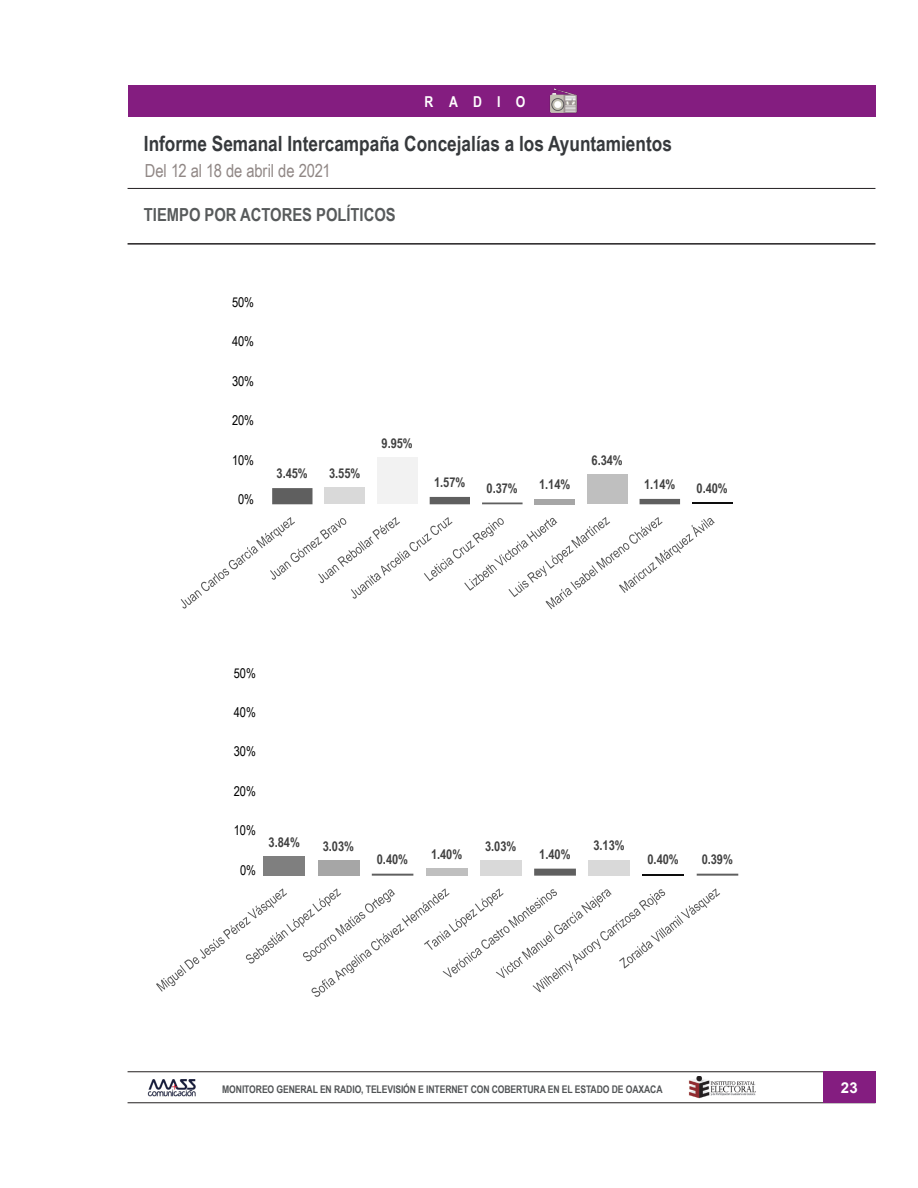
<style>
.page{position:relative;width:918px;height:1188px;background:#fff}
.page>*{position:absolute;margin:0;border:0;box-sizing:border-box;transform-origin:0 0}
.INFORME_SEMANAL{font:700 21px "Arial Narrow";color:#36393c}
.TITULOS_DE_CONTENIDO{font:700 18px "Arial Narrow";color:#575a5b}
.t1{font:18px "Arial Narrow";letter-spacing:-.005em;color:#908785}
.RADIO_TV_INTERNET{font:700 15px "Arial Narrow";letter-spacing:1.01em;color:#fff}
.t2{font:700 15px "Arial";color:#fff}
.t3{font:700 13.5px "Arial Narrow";letter-spacing:-.005em;color:#404040}
.t4{font:13.5px "Arial Narrow";letter-spacing:-.005em;color:#000}
.t5{font:700 10.5px "Arial Narrow";letter-spacing:-.01em;color:#515456}
</style>
<div class="page">
<hr style="left:128px;top:1072px;width:747px;height:1px;background:#231f20">
<hr style="left:128px;top:1103px;width:747px;height:1px;background:#231f20">
<div style="left:823px;top:1072px;width:52px;height:31px;background:#841d80"></div>
<img style="left:147px;top:1079px;width:49px;height:18px">
<img style="left:688px;top:1077px;width:67px;height:22px">
<hr style="left:128px;top:243px;width:747px;height:2px;background:#231f20">
<hr style="left:128px;top:188px;width:747px;height:1px;background:#231f20">
<div style="left:128px;top:85px;width:747px;height:31px;background:#841d80"></div>
<img style="left:549px;top:88px;width:29px;height:25px">
<div style="left:377px;top:458px;width:41px;height:46px;background:#f2f2f2"></div>
<div style="left:587px;top:475px;width:41px;height:29px;background:#bfbfbf"></div>
<hr style="left:692px;top:502px;width:41px;height:2px;background:#0d0d0d">
<svg style="left:272px;top:488px;width:408px;height:16px"></svg>
<svg style="left:181px;top:517px;width:534px;height:92px"></svg>
<div style="left:264px;top:856px;width:41px;height:20px;background:#7f7f7f"></div>
<div style="left:318px;top:860px;width:41px;height:16px;background:#a6a6a6"></div>
<div style="left:480px;top:860px;width:42px;height:16px;background:#d9d9d9"></div>
<div style="left:588px;top:860px;width:42px;height:16px;background:#d9d9d9"></div>
<svg style="left:372px;top:869px;width:366px;height:7px"></svg>
<svg style="left:156px;top:888px;width:564px;height:109px"></svg>
<p class="RADIO_TV_INTERNET" style="left:425px;top:91px;width:102px">RADIO</p>
<p class="INFORME_SEMANAL" style="left:144px;top:128px;width:529px">Informe Semanal Intercampaña Concejalías a los Ayuntamientos</p>
<p class="t1" style="left:145px;top:158px;width:187px">Del 12 al 18 de abril de 2021</p>
<p class="TITULOS_DE_CONTENIDO" style="left:144px;top:201px;width:253px">TIEMPO POR ACTORES POLÍTICOS</p>
<p class="t4" style="left:232px;top:292px;width:24px">50%</p>
<p class="t4" style="left:232px;top:332px;width:24px">40%</p>
<p class="t4" style="left:232px;top:371px;width:24px">30%</p>
<p class="t4" style="left:232px;top:411px;width:24px">20%</p>
<p class="t4" style="left:232px;top:450px;width:24px">10%</p>
<p class="t4" style="left:238px;top:490px;width:17px">0%</p>
<p class="t3" style="left:277px;top:463px;width:33px">3.45%</p>
<p class="t3" style="left:329px;top:463px;width:33px">3.55%</p>
<p class="t3" style="left:382px;top:433px;width:33px">9.95%</p>
<p class="t3" style="left:434px;top:472px;width:33px">1.57%</p>
<p class="t3" style="left:487px;top:478px;width:33px">0.37%</p>
<p class="t3" style="left:539px;top:474px;width:33px">1.14%</p>
<p class="t3" style="left:592px;top:450px;width:33px">6.34%</p>
<p class="t3" style="left:644px;top:474px;width:33px">1.14%</p>
<p class="t3" style="left:697px;top:478px;width:33px">0.40%</p>
<p class="t4" style="left:234px;top:663px;width:24px">50%</p>
<p class="t4" style="left:234px;top:702px;width:24px">40%</p>
<p class="t4" style="left:234px;top:742px;width:24px">30%</p>
<p class="t4" style="left:234px;top:781px;width:24px">20%</p>
<p class="t4" style="left:234px;top:821px;width:24px">10%</p>
<p class="t4" style="left:240px;top:860px;width:17px">0%</p>
<p class="t3" style="left:269px;top:832px;width:33px">3.84%</p>
<p class="t3" style="left:323px;top:836px;width:33px">3.03%</p>
<p class="t3" style="left:377px;top:849px;width:33px">0.40%</p>
<p class="t3" style="left:431px;top:844px;width:33px">1.40%</p>
<p class="t3" style="left:485px;top:836px;width:33px">3.03%</p>
<p class="t3" style="left:539px;top:844px;width:33px">1.40%</p>
<p class="t3" style="left:593px;top:835px;width:33px">3.13%</p>
<p class="t3" style="left:648px;top:849px;width:33px">0.40%</p>
<p class="t3" style="left:702px;top:849px;width:33px">0.39%</p>
<p class="t5" style="left:222px;top:1081px;width:442px">MONITOREO GENERAL EN RADIO, TELEVISIÓN E INTERNET CON COBERTURA EN EL ESTADO DE OAXACA</p>
<p class="t2" style="left:841px;top:1077px;width:18px">23</p>
</div>
